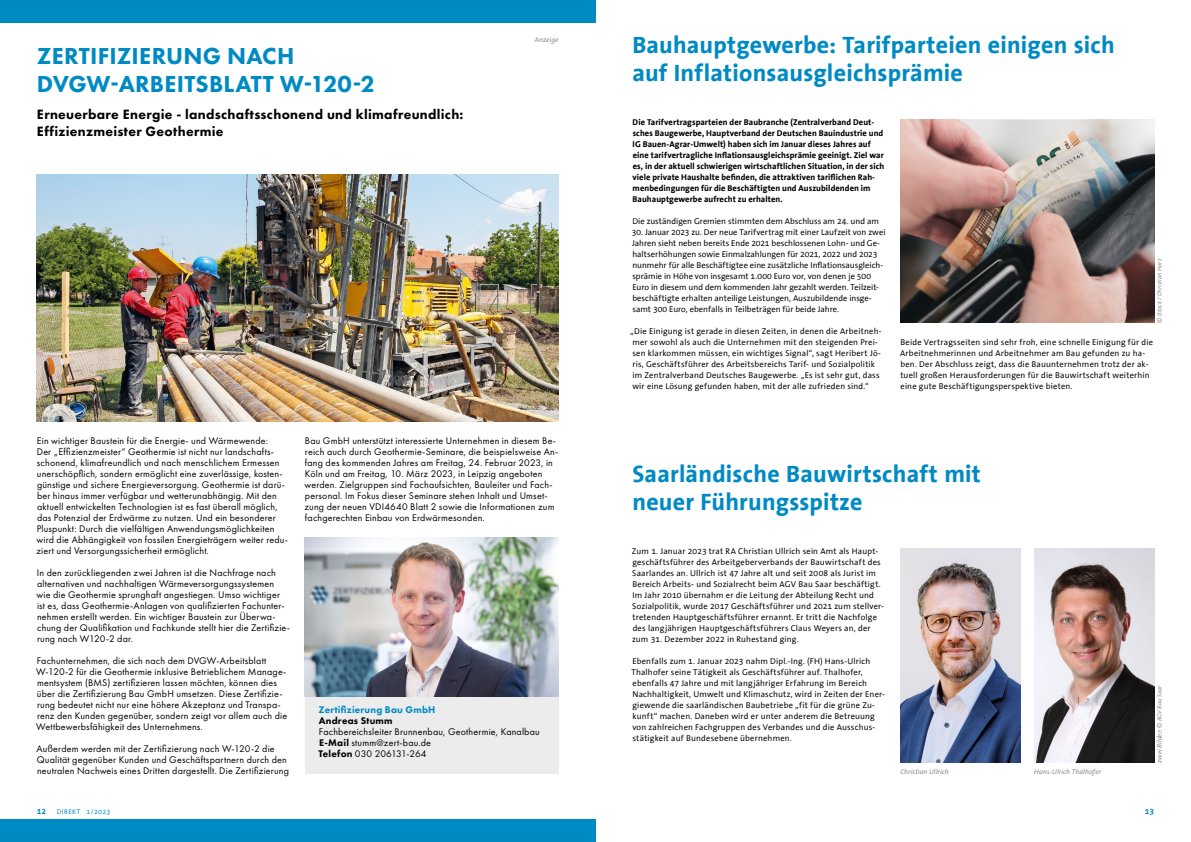
<style>
.page{position:relative;width:1191px;height:842px;background:#fff}
.page>*{position:absolute;margin:0;border:0;box-sizing:border-box;transform-origin:0 0}
.t1{font:700 24px/27.5px "The Sans Office";letter-spacing:.01em;color:#008ac4}
.t2{font:800 24px/27.5px "Futura PT";letter-spacing:.01em;color:#008ac4}
.t3{font:800 14px/16.5px "Futura PT";letter-spacing:.02em;color:#000}
.t4{font:10px/11px "Futura PT";letter-spacing:.02em;color:#000}
.t5{font:800 10px "Futura PT";letter-spacing:.02em;color:#008ac4}
.t6{font:800 10px "Futura PT";letter-spacing:.02em;color:#000}
.t7{font:8.5px/11px "The Sans Office";letter-spacing:.015em;color:#000}
.t8{font:700 8.5px/11px "The Sans Office";letter-spacing:.01em;color:#000}
.t9{font:700 8.5px "The Sans Office";color:#008ac4}
.t10{font:italic 7px "The Sans Office";letter-spacing:.01em;color:#868786}
.t11{font:7px "The Sans Office";letter-spacing:.055em;color:#008ac4}
.t12{font:italic 6.9px "The Sans Office";letter-spacing:.01em;color:#868786}
.t13{font:italic 6px "The Sans Office";letter-spacing:.01em;color:#868786}
.s1{font-weight:800}
.s2{font-size:6.9px}
.s3{font-size:6px}
.s4{font-weight:700;font-size:8.5px}
</style>
<div class="page">
<div style="left:0;top:0;width:595px;height:23px;background:#008ac4"></div>
<div style="left:0;top:819px;width:595px;height:23px;background:#008ac4"></div>
<img style="left:37px;top:174px;width:521px;height:248px">
<img style="left:900px;top:119px;width:254px;height:204px">
<div style="left:305px;top:691px;width:253px;height:83px;background:#ececec"></div>
<img style="left:305px;top:537px;width:253px;height:160px">
<img style="left:900px;top:548px;width:120px;height:215px">
<img style="left:1034px;top:548px;width:120px;height:215px">
<h1 class="t2" style="left:37px;top:42px;width:339px">ZERTIFIZIERUNG NACH<br>DVGW-ARBEITSBLATT W-120-2</h1>
<h2 class="t3" style="left:37px;top:106px;width:428px">Erneuerbare Energie - landschaftsschonend und klimafreundlich:<br>Effizienzmeister Geothermie</h2>
<p class="t10" style="left:535px;top:36px;width:25px">Anzeige</p>
<p class="t4" style="left:36px;top:435px;width:253px">Ein wichtiger Baustein für die Energie- und Wärmewende:<br>Der „Effizienzmeister“ Geothermie ist nicht nur landschafts&shy;schonend, klimafreundlich und nach menschlichem Ermessen unerschöpflich, sondern ermöglicht eine zuverlässige, kosten&shy;günstige und sichere Energieversorgung. Geothermie ist darü&shy;ber hinaus immer verfügbar und wetterunabhängig. Mit den aktuell entwickelten Technologien ist es fast überall möglich, das Potenzial der Erdwärme zu nutzen. Und ein besonderer Pluspunkt: Durch die vielfältigen Anwendungsmöglichkeiten wird die Abhängigkeit von fossilen Energieträgern weiter redu&shy;ziert und Versorgungssicherheit ermöglicht.</p>
<p class="t4" style="left:37px;top:567px;width:255px">In den zurückliegenden zwei Jahren ist die Nachfrage nach alternativen und nachhaltigen Wärmeversorgungssystemen wie die Geothermie sprunghaft angestiegen. Umso wichtiger ist es, dass Geothermie-Anlagen von qualifizierten Fachunter&shy;nehmen erstellt werden. Ein wichtiger Baustein zur Überwa&shy;chung der Qualifikation und Fachkunde stellt hier die Zertifizie&shy;rung nach W120-2 dar.</p>
<p class="t4" style="left:36px;top:655px;width:253px">Fachunternehmen, die sich nach dem DVGW-Arbeitsblatt W-120-2 für die Geothermie inklusive Betrieblichem Manage&shy;mentsystem (BMS) zertifizieren lassen möchten, können dies über die Zertifizierung Bau GmbH umsetzen. Diese Zertifizie&shy;rung bedeutet nicht nur eine höhere Akzeptanz und Transpa&shy;renz den Kunden gegenüber, sondern zeigt vor allem auch die Wettbewerbsfähigkeit des Unternehmens.</p>
<p class="t4" style="left:37px;top:743px;width:254px">Außerdem werden mit der Zertifizierung nach W-120-2 die<br>Qualität gegenüber Kunden und Geschäftspartnern durch den neutralen Nachweis eines Dritten dargestellt. Die Zertifizierung</p>
<p class="t4" style="left:304px;top:435px;width:255px">Bau GmbH unterstützt interessierte Unternehmen in diesem Be&shy;reich auch durch Geothermie-Seminare, die beispielsweise An&shy;fang des kommenden Jahres am Freitag, 24. Februar 2023, in Köln und am Freitag, 10. März 2023, in Leipzig angeboten werden. Zielgruppen sind Fachaufsichten, Bauleiter und Fach&shy;personal. Im Fokus dieser Seminare stehen Inhalt und Umset&shy;zung der neuen VDI4640 Blatt 2 sowie die Informationen zum fachgerechten Einbau von Erdwärmesonden.</p>
<p class="t5" style="left:318px;top:704px;width:118px">Zertifizierung Bau GmbH</p>
<p class="t6" style="left:319px;top:715px;width:75px">Andreas Stumm</p>
<p class="t4" style="left:318px;top:726px;width:223px">Fachbereichsleiter Brunnenbau, Geothermie, Kanalbau<br><span class="s1">E-Mail</span> stumm@zert-bau.de<br><span class="s1">Telefon</span> 030 206131-264</p>
<h1 class="t1" style="left:632px;top:32px;width:484px">Bauhauptgewerbe: Tarifparteien einigen sich auf Inflationsausgleichsprämie</h1>
<p class="t8" style="left:632px;top:117px;width:253px">Die Tarifvertragsparteien der Baubranche (Zentralverband Deut&shy;sches Baugewerbe, Hauptverband der Deutschen Bauindustrie und IG Bauen-Agrar-Umwelt) haben sich im Januar dieses Jahres auf eine tarifvertragliche Inflationsausgleichsprämie geeinigt. Ziel war es, in der aktuell schwierigen wirtschaftlichen Situation, in der sich viele private Haushalte befinden, die attraktiven tariflichen Rah&shy;menbedingungen für die Beschäftigten und Auszubildenden im Bauhauptgewerbe aufrecht zu erhalten.</p>
<p class="t7" style="left:632px;top:216px;width:248px">Die zuständigen Gremien stimmten dem Abschluss am 24. und am</p>
<p class="t7" style="left:632px;top:227px;width:255px">30. Januar 2023 zu. Der neue Tarifvertrag mit einer Laufzeit von zwei Jahren sieht neben bereits Ende 2021 beschlossenen Lohn- und Ge&shy;haltserhöhungen sowie Einmalzahlungen für 2021, 2022 und 2023 nunmehr für alle Beschäftigtee eine zusätzliche Inflationsausgleich&shy;sprämie in Höhe von insgesamt 1.000 Euro vor, von denen je 500<br>Euro in diesem und dem kommenden Jahr gezahlt werden. Teilzeit&shy;beschäftigte erhalten anteilige Leistungen, Auszubildende insge&shy;samt 300 Euro, ebenfalls in Teilbeträgen für beide Jahre.</p>
<p class="t7" style="left:630px;top:326px;width:253px">„Die Einigung ist gerade in diesen Zeiten, in denen die Arbeitneh&shy;mer sowohl als auch die Unternehmen mit den steigenden Prei&shy;sen klarkommen müssen, ein wichtiges Signal“, sagt Heribert Jö&shy;ris, Geschäftsführer des Arbeitsbereichs Tarif- und Sozialpolitik im Zentralverband Deutsches Baugewerbe. „Es ist sehr gut, dass wir eine Lösung gefunden haben, mit der alle zufrieden sind.“</p>
<p class="t13" style="left:1156px;top:323px;width:66px;rotate:-90deg"><span class="s2">©</span> iStock / Christian Horz</p>
<p class="t7" style="left:900px;top:337px;width:254px">Beide Vertragsseiten sind sehr froh, eine schnelle Einigung für die Arbeitnehmerinnen und Arbeitnehmer am Bau gefunden zu ha&shy;ben. Der Abschluss zeigt, dass die Bauunternehmen trotz der ak&shy;tuell großen Herausforderungen für die Bauwirtschaft weiterhin eine gute Beschäftigungsperspektive bieten.</p>
<h1 class="t1" style="left:632px;top:461px;width:350px">Saarländische Bauwirtschaft mit neuer Führungsspitze</h1>
<p class="t7" style="left:632px;top:546px;width:253px">Zum 1. Januar 2023 trat RA Christian Ullrich sein Amt als Haupt&shy;geschäftsführer des Arbeitgeberverbands der Bauwirtschaft des Saarlandes an. Ullrich ist 47 Jahre alt und seit 2008 als Jurist im Bereich Arbeits- und Sozialrecht beim AGV Bau Saar beschäftigt.<br>Im Jahr 2010 übernahm er die Leitung der Abteilung Recht und Sozialpolitik, wurde 2017 Geschäftsführer und 2021 zum stellver&shy;tretenden Hauptgeschäftsführer ernannt. Er tritt die Nachfolge des langjährigen Hauptgeschäftsführers Claus Weyers an, der zum 31. Dezember 2022 in Ruhestand ging.</p>
<p class="t7" style="left:631px;top:656px;width:255px">Ebenfalls zum 1. Januar 2023 nahm Dipl.-Ing. (FH) Hans-Ulrich Thalhofer seine Tätigkeit als Geschäftsführer auf. Thalhofer, ebenfalls 47 Jahre und mit langjähriger Erfahrung im Bereich Nachhaltigkeit, Umwelt und Klimaschutz, wird in Zeiten der Ener&shy;giewende die saarländischen Baubetriebe „fit für die grüne Zu&shy;kunft“ machen. Daneben wird er unter anderem die Betreuung von zahlreichen Fachgruppen des Verbandes und die Ausschus&shy;stätigkeit auf Bundesebene übernehmen.</p>
<p class="t10" style="left:900px;top:768px;width:50px">Christian Ullrich</p>
<p class="t10" style="left:1034px;top:768px;width:68px">Hans-Ulrich Thalhofer</p>
<p class="t12" style="left:1155px;top:763px;width:79px;rotate:-90deg">zwei Bilder: © <span class="s3">AGV Bau Saar</span></p>
<p class="t11" style="left:37px;top:808px;width:75px"><span class="s4">12</span> DIREKT 1/2023</p>
<p class="t9" style="left:1144px;top:806px;width:11px">13</p>
</div>
